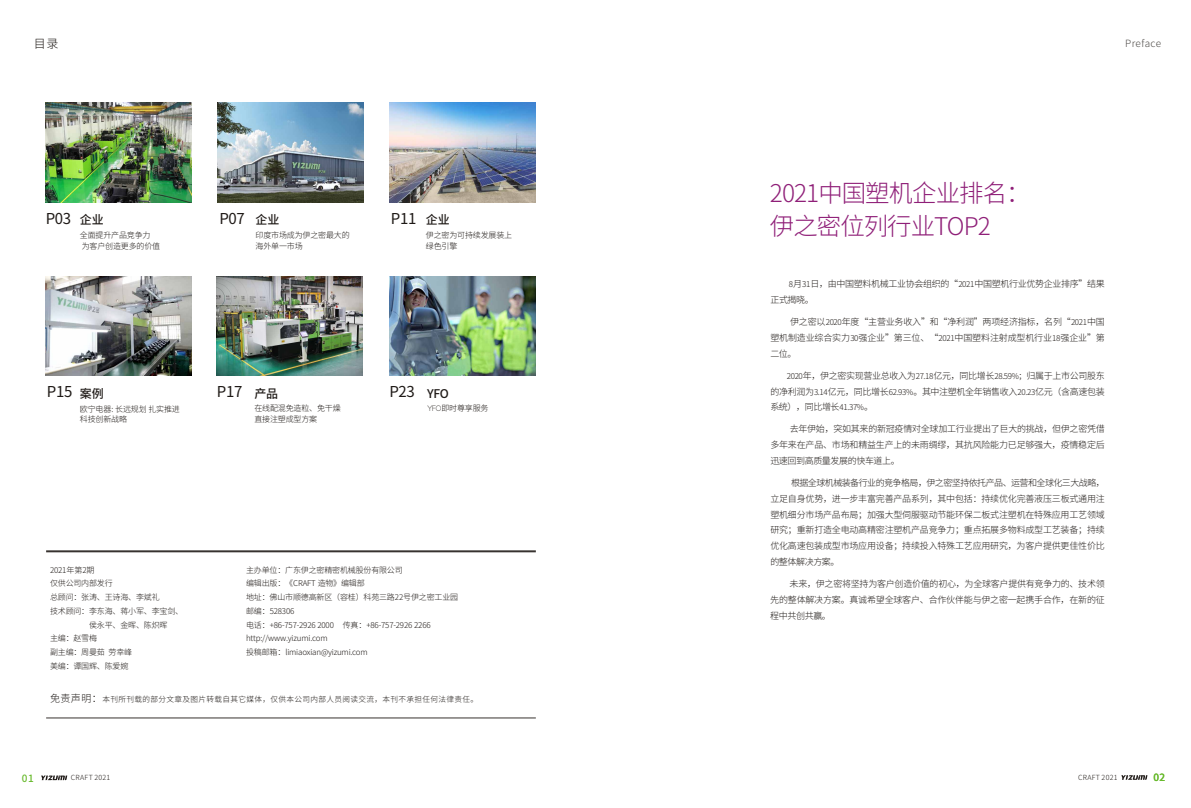
<style>
.page{position:relative;width:1191px;height:808px;background:#fff}
.page>*{position:absolute;margin:0;border:0;box-sizing:border-box;transform-origin:0 0}
.t1{font:300 24.4px/33.1px "Source Han Sans CN";letter-spacing:-.04em;color:#8f1f78}
.t2{font:15px "Source Han Sans CN";letter-spacing:-.02em;color:#1f1a17}
.t3{font:500 12px "Source Han Sans CN";letter-spacing:-.02em;color:#1f1a17}
.t4{font:300 12px "Source Han Sans CN";color:#1f1a17}
.t5{font:300 10px "Source Han Sans CN";letter-spacing:.04em;color:#4d4a47}
.t6{font:500 10px "Source Han Sans CN";color:#69ba2e}
.t7{font:300 9px/15.8px "Source Han Sans CN";letter-spacing:-.025em;color:#1f1a17;text-align:justify}
.t8{font:300 8px/13.8px "Source Han Sans CN";letter-spacing:-.02em;color:#1f1a17}
.t9{font:300 7.9px "Source Han Sans CN";letter-spacing:-.02em;color:#1f1a17}
.t10{font:300 7.7px "Source Han Sans CN";letter-spacing:.045em;color:#1f1a17}
.t11{font:300 7.1px "Source Han Sans CN";letter-spacing:.045em;color:#1f1a17}
.s1{font-weight:500;font-size:12px}
.s2{font-family:"Cicle Fina";font-weight:400}
.s3{font-size:7.9px}
.s4{font-size:8px}
.s5{font-size:10px}
</style>
<div class="page">
<hr style="left:46px;top:718px;width:490px;height:1px;background:#383330">
<hr style="left:46px;top:550px;width:490px;height:2px;background:#383330">
<svg style="left:41px;top:775px;width:26px;height:5px"></svg>
<svg style="left:1121px;top:775px;width:26px;height:5px"></svg>
<img style="left:217px;top:276px;width:146px;height:100px">
<img style="left:218px;top:103px;width:146px;height:99px">
<img style="left:389px;top:276px;width:146px;height:100px">
<img style="left:389px;top:103px;width:146px;height:99px">
<img style="left:45px;top:103px;width:146px;height:99px">
<img style="left:45px;top:276px;width:146px;height:100px">
<h3 class="t4" style="left:34px;top:37px;width:26px">目录</h3>
<h2 class="t2" style="left:46px;top:211px;width:27px">P03</h2>
<h2 class="t2" style="left:219px;top:211px;width:27px">P07</h2>
<h3 class="t3" style="left:80px;top:214px;width:25px">企业</h3>
<h2 class="t2" style="left:391px;top:211px;width:27px">P11</h2>
<h3 class="t3" style="left:256px;top:214px;width:25px">企业</h3>
<h3 class="t3" style="left:426px;top:214px;width:25px">企业</h3>
<p class="t8" style="left:80px;top:229px;width:82px;line-height:11.3px">全面提升产品竞争力为客户创造更多的价值</p>
<p class="t8" style="left:256px;top:229px;width:96px;line-height:11.3px">印度市场成为伊之密最大的海外单一市场</p>
<p class="t8" style="left:426px;top:229px;width:88px;line-height:11.3px">伊之密为可持续发展装上绿色引擎</p>
<h2 class="t2" style="left:47px;top:384px;width:27px">P15</h2>
<h2 class="t2" style="left:217px;top:384px;width:27px">P17</h2>
<h3 class="t3" style="left:80px;top:387px;width:25px">案例</h3>
<h3 class="t3" style="left:254px;top:387px;width:25px">产品</h3>
<p class="t8" style="left:80px;top:403px;width:101px;line-height:10.8px">欧宁电器: 长远规划 扎实推进科技创新战略</p>
<p class="t8" style="left:254px;top:402px;width:88px;line-height:10.8px">在线配混免造粒、免干燥直接注塑成型方案</p>
<h2 class="t2" style="left:389px;top:384px;width:61px">P23 <span class="s1">YFO</span></h2>
<p class="t8" style="left:427px;top:401px;width:63px"><span class="s2">YFO</span>即时尊享服务</p>
<p class="t8" style="left:246px;top:563px;width:214px">主办单位：广东伊之密精密机械股份有限公司<br>编辑出版：《<span class="s3">CRA</span>F<span class="s3">T</span> 造物》编辑部<br>地址：佛山市顺德高新区（容桂）科苑三路<span class="s3">22</span>号伊之密工业园</p>
<p class="t9" style="left:246px;top:607px;width:50px"><span class="s4">邮编：</span>528306</p>
<p class="t8" style="left:246px;top:618px;width:186px">电话：+86-<span class="s3">757</span>-<span class="s3">2926 2000</span> 传真：+86-<span class="s3">757</span>-<span class="s3">2926</span> 2266 http://www.yizumi.com<br>投稿邮箱：limiaoxian@yizumi.com</p>
<p class="t8" style="left:50px;top:563px;width:46px"><span class="s3">20</span>21年第2期</p>
<p class="t8" style="left:50px;top:576px;width:64px">仅供公司内部发行</p>
<p class="t8" style="left:50px;top:590px;width:111px">总顾问：张涛、王诗海、李斌礼</p>
<p class="t8" style="left:50px;top:604px;width:135px">技术顾问：李东海、蒋小军、李宝剑、</p>
<p class="t8" style="left:89px;top:618px;width:80px">侯永平、金晖、陈炽晖</p>
<p class="t8" style="left:50px;top:631px;width:49px">主编：赵雪梅</p>
<p class="t8" style="left:50px;top:645px;width:84px">副主编：周曼茹 劳幸峰</p>
<p class="t8" style="left:50px;top:659px;width:80px">美编：谭国辉、陈爱婉</p>
<p class="t10" style="left:50px;top:695px;width:430px"><span class="s5">免责声明：</span>本刊所刊载的部分文章及图片转载自其它媒体，仅供本公司内部人员阅读交流，本刊不承担任何法律责任。</p>
<p class="t5" style="left:1125px;top:38px;width:38px">Preface</p>
<h1 class="t1" style="left:770px;top:176px;width:262px">2021中国塑机企业排名：伊之密位列行业TOP2</h1>
<p class="t7" style="left:770px;top:276px;width:336px;text-indent:18px"><span class="s4">8</span>月<span class="s4">31</span>日，由中国塑料机械工业协会组织的“<span class="s4">2021</span>中国塑机行业优势企业排序”结果正式揭晓。</p>
<p class="t7" style="left:770px;top:314px;width:336px;text-indent:20px">伊之密以<span class="s4">2020</span>年度“主营业务收入”和“净利润”两项经济指标，名列“<span class="s4">2021</span>中国塑机制造业综合实力<span class="s4">30</span>强企业”第三位、“<span class="s4">2021</span>中国塑料注射成型机行业<span class="s4">18</span>强企业”第二位。</p>
<p class="t7" style="left:770px;top:367px;width:336px;text-indent:16px"><span class="s4">2020</span>年，伊之密实现营业总收入为<span class="s4">27.18</span>亿元，同比增长<span class="s4">28.59%；</span>归属于上市公司股东的净利润为<span class="s4">3.14</span>亿元，同比增长<span class="s4">62.93%</span>。其中注塑机全年销售收入<span class="s4">20.23</span>亿元（含高速包装系统），同比增长<span class="s4">41.37%</span>。</p>
<p class="t7" style="left:770px;top:421px;width:336px;text-indent:19px">去年伊始，突如其来的新冠疫情对全球加工行业提出了巨大的挑战，但伊之密凭借多年来在产品、市场和精益生产上的未雨绸缪，其抗风险能力已足够强大，疫情稳定后迅速回到高质量发展的快车道上。</p>
<p class="t7" style="left:770px;top:475px;width:336px;text-indent:21px">根据全球机械装备行业的竞争格局，伊之密坚持依托产品、运营和全球化三大战略，立足自身优势，进一步丰富完善产品系列，其中包括：持续优化完善液压三板式通用注塑机细分市场产品布局；加强大型伺服驱动节能环保二板式注塑机在特殊应用工艺领域研究；重新打造全电动高精密注塑机产品竞争力；重点拓展多物料成型工艺装备；持续优化高速包装成型市场应用设备；持续投入特殊工艺应用研究，为客户提供更佳性价比的整体解决方案。</p>
<p class="t7" style="left:770px;top:576px;width:336px;text-indent:19px">未来，伊之密将坚持为客户创造价值的初心，为全球客户提供有竞争力的、技术领先的整体解决方案。真诚希望全球客户、合作伙伴能与伊之密一起携手合作，在新的征程中共创共赢。</p>
<p class="t6" style="left:22px;top:773px;width:13px">01</p>
<p class="t11" style="left:71px;top:774px;width:41px">CRAFT 2021</p>
<p class="t11" style="left:1078px;top:774px;width:41px">CRAFT 2021</p>
<p class="t6" style="left:1153px;top:772px;width:13px">02</p>
</div>
